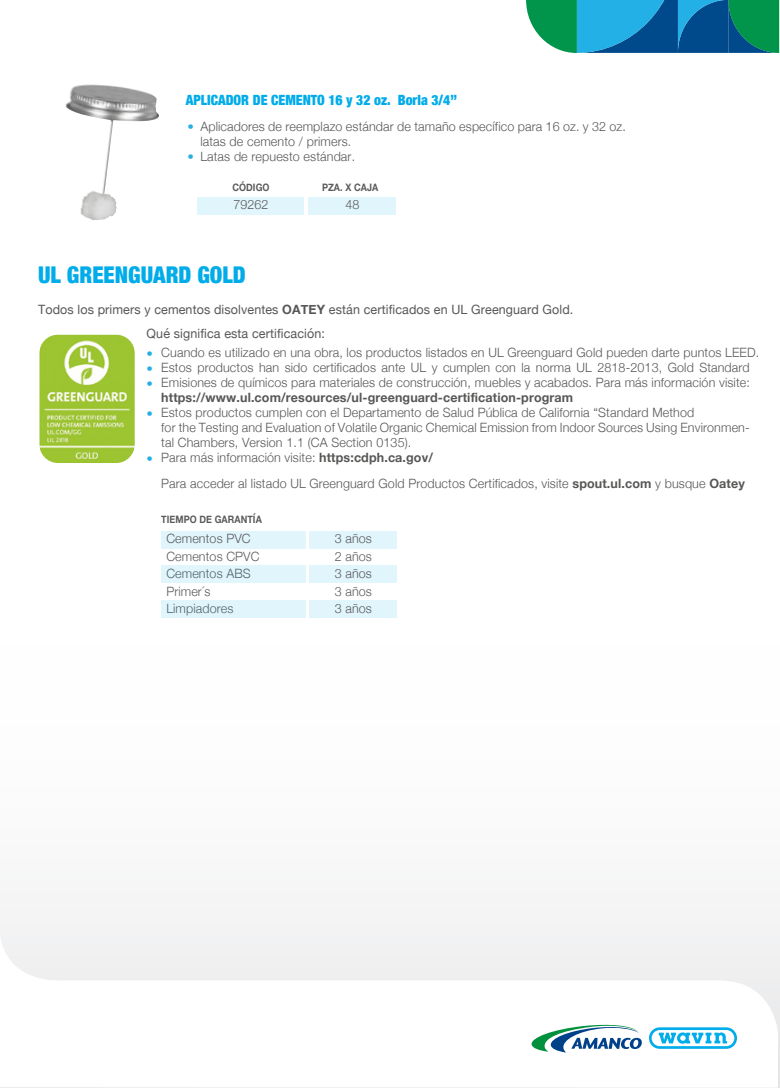
<style>
.page{position:relative;width:780px;height:1088px;background:#fff}
.page>*{position:absolute;margin:0;border:0;box-sizing:border-box;transform-origin:0 0}
.t1{font:900 condensed 23.12px "Helvetica Neue";color:#00ace9}
.t2{font:900 condensed 14.12px "Helvetica Neue";color:#00ace9}
.t3{font:300 12.88px/15px "Helvetica Neue";letter-spacing:.01em;color:#575756}
.t4{font:12.88px/24.1px "Helvetica Neue";letter-spacing:.01em;color:#575756}
.t5{font:300 12.88px/17.5px "Helvetica Neue";letter-spacing:.01em;color:#5a5a5c}
.t6{font:700 12.88px "Helvetica Neue";letter-spacing:.01em;color:#575756}
.t7{font:300 12.5px/15px "Helvetica Neue";color:#27aee5;text-align:justify}
.t8{font:700 10.25px "Helvetica Neue";letter-spacing:.01em;color:#5a5a5c;scale:.88 1}
.s1{font-weight:700}
</style>
<div class="page">
<svg style="left:0;top:909px;width:777px;height:144px;fill:#f4f4f5"></svg>
<svg style="left:530px;top:1023px;width:112px;height:29px"></svg>
<svg style="left:649px;top:1027px;width:88px;height:22px"></svg>
<svg style="left:526px;top:0;width:253px;height:53px;background:#168797"></svg>
<div style="left:161px;top:531px;width:145px;height:17px;background:#e1f5fc"></div>
<div style="left:309px;top:531px;width:88px;height:17px;background:#e1f5fc"></div>
<div style="left:161px;top:566px;width:145px;height:17px;background:#e1f5fc"></div>
<div style="left:309px;top:566px;width:88px;height:17px;background:#e1f5fc"></div>
<div style="left:161px;top:600px;width:145px;height:17px;background:#e1f5fc"></div>
<div style="left:309px;top:600px;width:88px;height:17px;background:#e1f5fc"></div>
<img style="left:39px;top:335px;width:96px;height:128px">
<div style="left:198px;top:197px;width:106px;height:17px;background:#e1f5fc"></div>
<div style="left:308px;top:197px;width:87px;height:17px;background:#e1f5fc"></div>
<img style="left:65px;top:84px;width:94px;height:136px">
<p class="t2" style="left:186px;top:89px;width:273px">APLICADOR DE CEMENTO 16 y 32 oz. Borla 3/4”</p>
<p class="t3" style="left:200px;top:118px;width:427px">Aplicadores de reemplazo estándar de tamaño específico para 16 oz. y 32 oz. latas de cemento / primers.<br>Latas de repuesto estándar.</p>
<p class="t7" style="left:187px;top:118px;width:8px">•</p>
<p class="t7" style="left:187px;top:148px;width:8px">•</p>
<p class="t8" style="left:232px;top:179px;width:44px">CÓDIGO</p>
<p class="t8" style="left:322px;top:179px;width:65px">PZA. X CAJA</p>
<p class="t5" style="left:345px;top:195px;width:16px">48</p>
<p class="t5" style="left:233px;top:195px;width:37px">79262</p>
<h1 class="t1" style="left:38px;top:256px;width:209px">UL GREENGUARD GOLD</h1>
<p class="t4" style="left:147px;top:298px;width:428px;text-indent:-108px">Todos los primers y cementos disolventes <span class="s1">OATEY</span> están certificados en UL Greenguard Gold.<br>Qué significa esta certificación:</p>
<p class="t7" style="left:147px;top:345px;width:8px">• • •</p>
<p class="t7" style="left:147px;top:405px;width:8px">•</p>
<p class="t3" style="left:161px;top:344px;width:599px">Cuando es utilizado en una obra, los productos listados en UL Greenguard Gold pueden darte puntos LEED.<br>Estos productos han sido certificados ante UL y cumplen con la norma UL 2818-2013, Gold Standard<br>Emisiones de químicos para materiales de construcción, muebles y acabados. Para más información visite:</p>
<p class="t6" style="left:161px;top:387px;width:413px">https://www.ul.com/resources/ul-greenguard-certification-program</p>
<p class="t3" style="left:161px;top:404px;width:590px">Estos productos cumplen con el Departamento de Salud Pública de California “Standard Method<br>for the Testing and Evaluation of Volatile Organic Chemical Emission from Indoor Sources Using Environmen&shy;tal Chambers, Version 1.1 (CA Section 0135).<br>Para más información visite: <span class="s1">https:cdph.ca.gov/</span></p>
<p class="t3" style="left:161px;top:475px;width:585px">Para acceder al listado UL Greenguard Gold Productos Certificados, visite <span class="s1">spout.ul.com</span> y busque <span class="s1">Oatey</span></p>
<p class="t7" style="left:147px;top:450px;width:8px">•</p>
<p class="t8" style="left:161px;top:512px;width:116px">TIEMPO DE GARANTÍA</p>
<p class="t5" style="left:166px;top:529px;width:95px">Cementos PVC<br>Cementos CPVC<br>Cementos ABS<br>Primer´s<br>Limpiadores</p>
<p class="t5" style="left:335px;top:529px;width:39px;text-align:justify">3 años 2 años 3 años 3 años 3 años</p>
</div>
